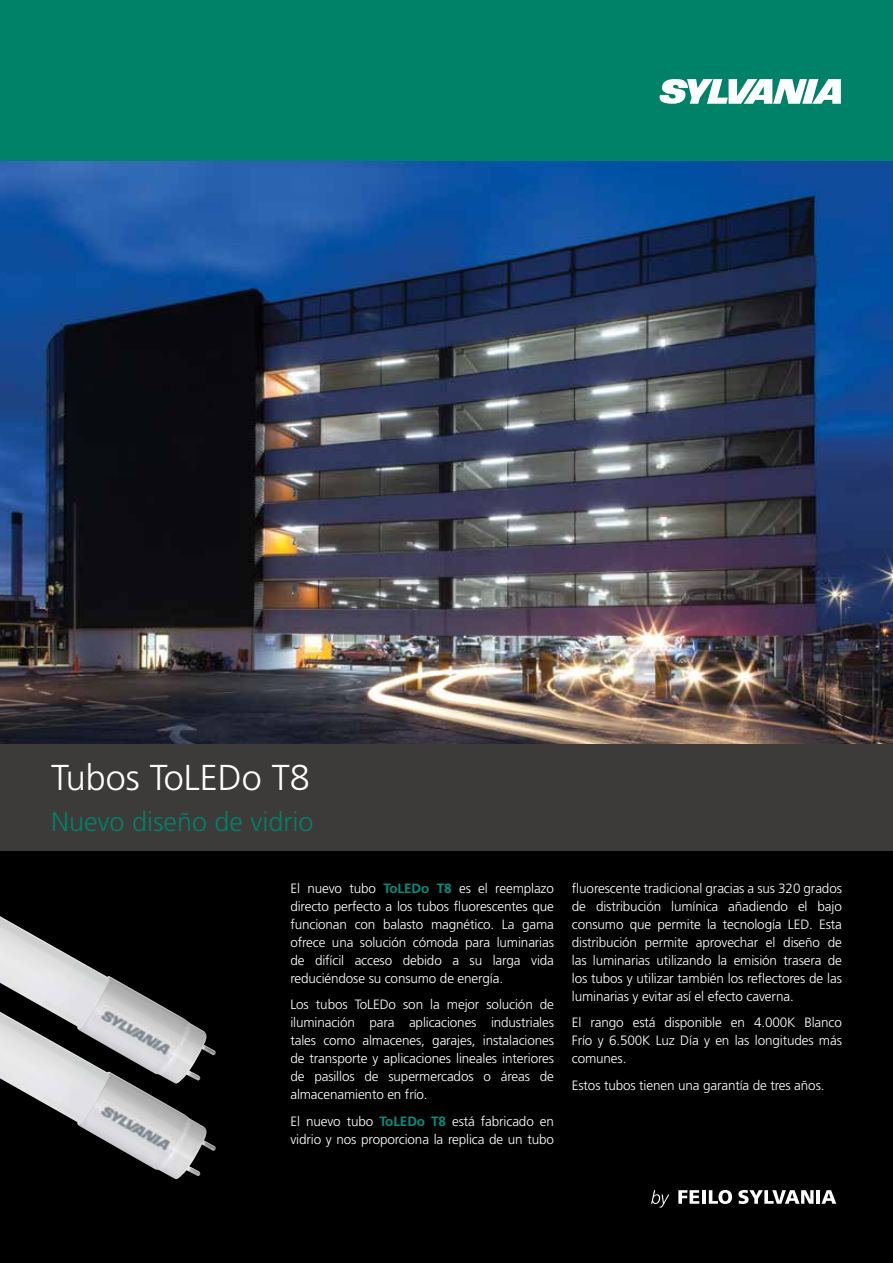
<style>
.page{position:relative;width:893px;height:1263px;background:#000}
.page>*{position:absolute;margin:0;border:0;box-sizing:border-box;transform-origin:0 0}
.t1{font:300 36px "Frutiger";color:#fff}
.t2{font:300 27px "Frutiger";color:#008268}
.t3{font:300 13.5px/18px "Frutiger";letter-spacing:-.01em;color:#fff;text-align:justify}
.s1{font-weight:700;color:#008e7f}
</style>
<div class="page">
<img style="left:0;top:160px;width:893px;height:584px">
<div style="left:0;top:744px;width:893px;height:106px;background:#3d3a3a"></div>
<div style="left:0;top:0;width:893px;height:160px;background:#008268"></div>
<svg style="left:660px;top:79px;width:181px;height:25px"></svg>
<img style="left:10px;top:1084px;width:206px;height:96px">
<img style="left:0;top:916px;width:216px;height:168px">
<svg style="left:738px;top:1190px;width:76px;height:14px"></svg>
<hr style="left:816px;top:1190px;width:4px;height:14px;background:#fff">
<svg style="left:821px;top:1190px;width:15px;height:14px"></svg>
<svg style="left:678px;top:1190px;width:21px;height:14px"></svg>
<hr style="left:702px;top:1190px;width:4px;height:14px;background:#fff">
<svg style="left:709px;top:1190px;width:23px;height:14px"></svg>
<svg style="left:651px;top:1190px;width:18px;height:17px"></svg>
<h1 class="t1" style="left:51px;top:757px;width:260px">Tubos ToLEDo T8</h1>
<h2 class="t2" style="left:51px;top:806px;width:264px">Nuevo diseño de vidrio</h2>
<p class="t3" style="left:290px;top:879px;width:265px">El nuevo tubo <span class="s1">ToLEDo T8</span> es el reemplazo directo perfecto a los tubos fluorescentes que funcionan con balasto magnético. La gama ofrece una solución cómoda para luminarias de difícil acceso debido a su larga vida reduciéndose su consumo de energía.</p>
<p class="t3" style="left:290px;top:995px;width:265px">Los tubos ToLEDo son la mejor solución de iluminación para aplicaciones industriales tales como almacenes, garajes, instalaciones de transporte y aplicaciones lineales interiores de pasillos de supermercados o áreas de almacenamiento en frío.</p>
<p class="t3" style="left:290px;top:1112px;width:265px">El nuevo tubo <span class="s1">ToLEDo T8</span> está fabricado en vidrio y nos proporciona la replica de un tubo</p>
<p class="t3" style="left:572px;top:879px;width:272px">fluorescente tradicional gracias a sus 320 grados de distribución lumínica añadiendo el bajo consumo que permite la tecnología LED. Esta distribución permite aprovechar el diseño de las luminarias utilizando la emisión trasera de los tubos y utilizar también los reflectores de las luminarias y evitar así el efecto caverna.</p>
<p class="t3" style="left:572px;top:1014px;width:272px">El rango está disponible en 4.000K Blanco Frío y 6.500K Luz Día y en las longitudes más comunes.</p>
<p class="t3" style="left:572px;top:1076px;width:254px">Estos tubos tienen una garantía de tres años.</p>
</div>
